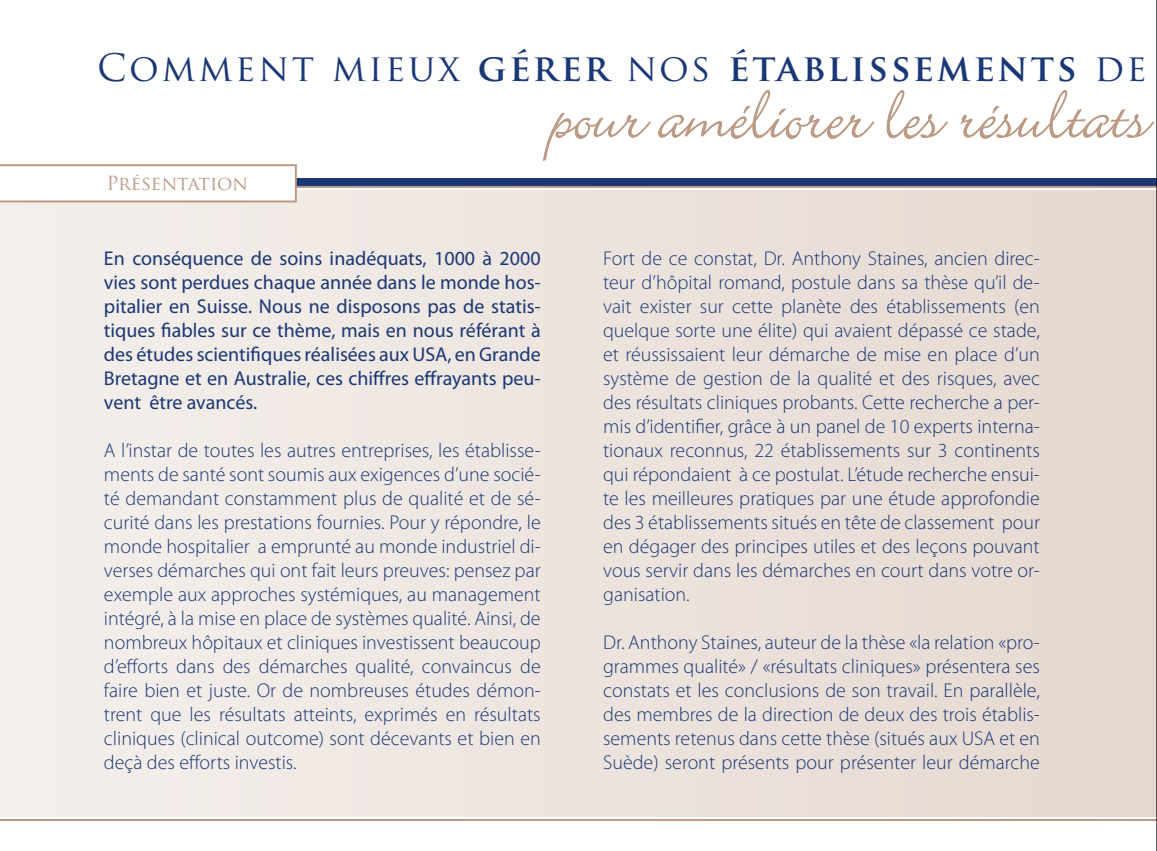
<style>
.page{position:relative;width:1157px;height:851px;background:#fff}
.page>*{position:absolute;margin:0;border:0;box-sizing:border-box;transform-origin:0 0}
.t1{font:86.4px "Bickley Script Plain";color:#bb9983;scale:.9 1}
.t2{font:700 36.8px "Trajan Pro";letter-spacing:.075em;color:#1a3876}
.t3{font:300 20px/24px "Myriad Pro";color:#1a3876;text-align:justify}
.t4{font:20px/24px "Myriad Pro";color:#1a3876;text-align:justify}
.t5{font:19px "Trajan Pro";letter-spacing:-.015em;color:#bb9983}
.s1{font-weight:400}
</style>
<div class="page">
<div style="left:0;top:178px;width:1156px;height:8px;background:#1a3876"></div>
<div style="left:0;top:190px;width:1156px;height:626px;background:linear-gradient(to right,#f5f0ec,#e5d8d0)"></div>
<hr style="left:0;top:186px;width:1156px;height:2px;background:#bb9983">
<svg style="left:0;top:164px;width:297px;height:38px"></svg>
<hr style="left:0;top:818px;width:1156px;height:2px;background:#bb9983">
<hr style="left:1156px;top:0;width:1px;height:850px;background:#000">
<svg style="left:543px;top:113px;width:108px;height:48px"></svg>
<svg style="left:658px;top:90px;width:216px;height:49px"></svg>
<svg style="left:886px;top:90px;width:62px;height:49px"></svg>
<svg style="left:960px;top:90px;width:194px;height:49px"></svg>
<h2 class="t2" style="left:97px;top:44px;width:1051px"><span class="s1">Comment mieux</span> GÉRER <span class="s1">nos</span> ÉTABLISSEMENTS <span class="s1">de</span></h2>
<h1 class="t1" style="left:552px;top:56px;width:664px">pour améliorer les résultats</h1>
<p class="t5" style="left:106px;top:171px;width:143px">Présentation</p>
<p class="t4" style="left:104px;top:246px;width:438px">En conséquence de soins inadéquats, 1000 à 2000 vies sont perdues chaque année dans le monde hos&shy;pitalier en Suisse. Nous ne disposons pas de statis&shy;tiques fiables sur ce thème, mais en nous référant à des études scientifiques réalisées aux USA, en Grande Bretagne et en Australie, ces chiffres effrayants peu&shy;vent être avancés.</p>
<p class="t3" style="left:104px;top:438px;width:438px">A l’instar de toutes les autres entreprises, les établisse&shy;ments de santé sont soumis aux exigences d’une socié&shy;té demandant constamment plus de qualité et de sé&shy;curité dans les prestations fournies. Pour y répondre, le monde hospitalier a emprunté au monde industriel di&shy;verses démarches qui ont fait leurs preuves: pensez par exemple aux approches systémiques, au management intégré, à la mise en place de systèmes qualité. Ainsi, de nombreux hôpitaux et cliniques investissent beaucoup d’efforts dans des démarches qualité, convaincus de faire bien et juste. Or de nombreuses études démon&shy;trent que les résultats atteints, exprimés en résultats cliniques (clinical outcome) sont décevants et bien en deçà des efforts investis.</p>
<p class="t3" style="left:603px;top:246px;width:438px">Fort de ce constat, Dr. Anthony Staines, ancien direc&shy;teur d’hôpital romand, postule dans sa thèse qu’il de&shy;vait exister sur cette planète des établissements (en quelque sorte une élite) qui avaient dépassé ce stade, et réussissaient leur démarche de mise en place d’un système de gestion de la qualité et des risques, avec des résultats cliniques probants. Cette recherche a per&shy;mis d’identifier, grâce à un panel de 10 experts interna&shy;tionaux reconnus, 22 établissements sur 3 continents qui répondaient à ce postulat. L’étude recherche ensui&shy;te les meilleures pratiques par une étude approfondie des 3 établissements situés en tête de classement pour en dégager des principes utiles et des leçons pouvant vous servir dans les démarches en court dans votre or&shy;ganisation.</p>
<p class="t3" style="left:603px;top:630px;width:438px">Dr. Anthony Staines, auteur de la thèse «la relation «pro&shy;grammes qualité» / «résultats cliniques» présentera ses constats et les conclusions de son travail. En parallèle, des membres de la direction de deux des trois établis&shy;sements retenus dans cette thèse (situés aux USA et en Suède) seront présents pour présenter leur démarche</p>
</div>
